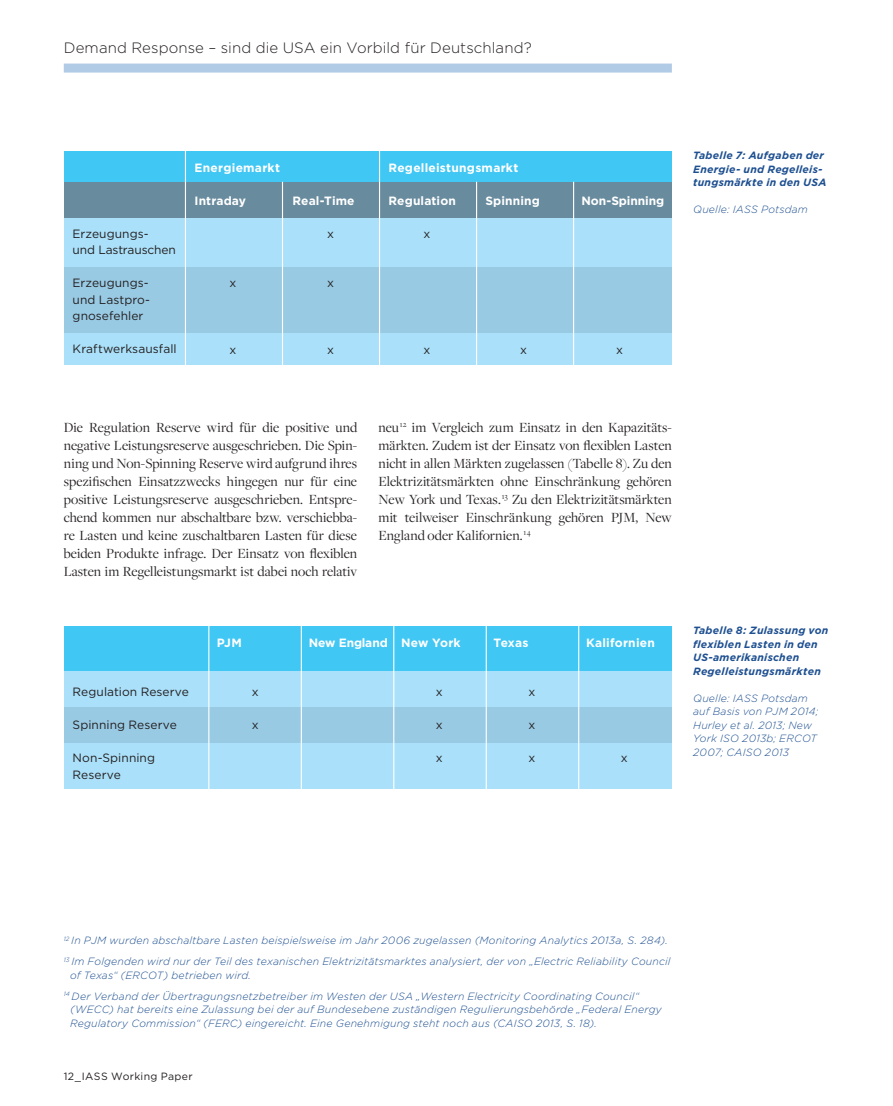
<style>
.page{position:relative;width:893px;height:1106px;background:#fff}
.page>*{position:absolute;margin:0;border:0;box-sizing:border-box;transform-origin:0 0}
.t1{font:300 15px "Gotham";letter-spacing:.005em;color:#231f20}
.t2{font:14.55px/18px "Freight Disp Pro";color:#231f20;text-align:justify}
.t3{font:12px/16.5px "Gotham";letter-spacing:.005em;color:#231f20}
.t4{font:700 12px "Gotham";letter-spacing:.015em;color:#fff}
.t5{font:700 12px "Gotham";letter-spacing:-.015em;color:#fff}
.t6{font:700 12px "Gotham";letter-spacing:-.01em;color:#fff}
.t7{font:italic 300 10.5px/13.5px "Gotham";letter-spacing:.015em;color:#1e5091}
.t8{font:italic 700 10.5px/13.5px "Gotham";letter-spacing:.025em;color:#1e5091}
.t9{font:10.5px "Gotham";letter-spacing:.03em;color:#231f20}
</style>
<div class="page">
<div style="left:64px;top:64px;width:608px;height:9px;background:#b1cae5"></div>
<div style="left:64px;top:626px;width:607px;height:162px;background:#aae0f9"></div>
<div style="left:64px;top:707px;width:607px;height:36px;background:#99cae3"></div>
<div style="left:64px;top:626px;width:607px;height:44px;background:#40c7f4"></div>
<hr style="left:208px;top:622px;width:1px;height:194px;background:#fff">
<hr style="left:393px;top:620px;width:1px;height:197px;background:#fff">
<hr style="left:301px;top:619px;width:1px;height:197px;background:#fff">
<hr style="left:486px;top:619px;width:1px;height:197px;background:#fff">
<hr style="left:578px;top:619px;width:1px;height:197px;background:#fff">
<div style="left:64px;top:151px;width:607px;height:213px;background:#aae0f9"></div>
<div style="left:64px;top:267px;width:607px;height:66px;background:#99cae3"></div>
<div style="left:64px;top:151px;width:607px;height:31px;background:#40c7f4"></div>
<div style="left:64px;top:182px;width:607px;height:35px;background:#688b9e"></div>
<hr style="left:185px;top:135px;width:1px;height:255px;background:#fff">
<hr style="left:282px;top:182px;width:1px;height:189px;background:#fff">
<hr style="left:379px;top:139px;width:1px;height:232px;background:#fff">
<hr style="left:573px;top:182px;width:1px;height:189px;background:#fff">
<hr style="left:476px;top:182px;width:1px;height:220px;background:#fff">
<p class="t1" style="left:64px;top:39px;width:469px">Demand Response – sind die USA ein Vorbild für Deutschland?</p>
<p class="t3" style="left:73px;top:225px;width:105px">Erzeugungs-<br>und Lastrauschen</p>
<p class="t3" style="left:73px;top:274px;width:79px">Erzeugungs&shy;und Lastpro&shy;gnosefehler</p>
<p class="t3" style="left:73px;top:340px;width:106px">Kraftwerksausfall</p>
<p class="t4" style="left:195px;top:159px;width:87px">Energiemarkt</p>
<p class="t4" style="left:389px;top:159px;width:131px">Regelleistungsmarkt</p>
<p class="t4" style="left:195px;top:193px;width:53px">Intraday</p>
<p class="t4" style="left:292px;top:193px;width:64px">Real-Time</p>
<p class="t3" style="left:327px;top:225px;width:8px">x</p>
<p class="t4" style="left:389px;top:193px;width:69px">Regulation</p>
<p class="t3" style="left:423px;top:225px;width:8px">x</p>
<p class="t4" style="left:485px;top:193px;width:56px">Spinning</p>
<p class="t3" style="left:229px;top:275px;width:8px">x</p>
<p class="t3" style="left:229px;top:341px;width:8px">x</p>
<p class="t3" style="left:327px;top:275px;width:8px">x</p>
<p class="t3" style="left:327px;top:341px;width:8px">x</p>
<p class="t3" style="left:423px;top:341px;width:8px">x</p>
<p class="t3" style="left:520px;top:341px;width:8px">x</p>
<p class="t6" style="left:581px;top:193px;width:84px">Non-Spinning</p>
<p class="t8" style="left:693px;top:149px;width:135px">Tabelle 7: Aufgaben der<br>Energie- und Regelleis&shy;tungsmärkte in den USA</p>
<p class="t7" style="left:693px;top:203px;width:116px">Quelle: IASS Potsdam</p>
<p class="t3" style="left:616px;top:341px;width:8px">x</p>
<p class="t2" style="left:64px;top:418px;width:295px">Die Regulation Reserve wird für die positive und negative Leistungsreserve ausgeschrieben. Die Spin&shy;ning und Non-Spinning Reserve wird aufgrund ihres spezifischen Einsatzzwecks hingegen nur für eine positive Leistungsreserve ausgeschrieben. Entspre&shy;chend kommen nur abschaltbare bzw. verschiebba&shy;re Lasten und keine zuschaltbaren Lasten für diese beiden Produkte infrage. Der Einsatz von flexiblen Lasten im Regelleistungsmarkt ist dabei noch relativ</p>
<p class="t2" style="left:378px;top:418px;width:295px">neu <sup>12</sup> im Vergleich zum Einsatz in den Kapazitäts&shy;märkten. Zudem ist der Einsatz von flexiblen Lasten nicht in allen Märkten zugelassen (Tabelle 8). Zu den Elektrizitätsmärkten ohne Einschränkung gehören New York und Texas. <sup>13</sup> Zu den Elektrizitätsmärkten mit teilweiser Einschränkung gehören PJM, New England oder Kalifornien. <sup>14</sup></p>
<p class="t3" style="left:73px;top:683px;width:118px">Regulation Reserve</p>
<p class="t3" style="left:73px;top:716px;width:106px">Spinning Reserve</p>
<p class="t3" style="left:73px;top:749px;width:84px">Non-Spinning<br>Reserve</p>
<p class="t4" style="left:217px;top:634px;width:26px">PJM</p>
<p class="t3" style="left:252px;top:683px;width:8px">x</p>
<p class="t3" style="left:252px;top:716px;width:8px">x</p>
<p class="t5" style="left:309px;top:634px;width:153px">New England New York</p>
<p class="t3" style="left:436px;top:683px;width:8px">x</p>
<p class="t3" style="left:436px;top:716px;width:8px">x</p>
<p class="t3" style="left:436px;top:749px;width:8px">x</p>
<p class="t4" style="left:494px;top:634px;width:36px">Texas</p>
<p class="t3" style="left:528px;top:683px;width:8px">x</p>
<p class="t3" style="left:528px;top:716px;width:8px">x</p>
<p class="t3" style="left:528px;top:749px;width:8px">x</p>
<p class="t4" style="left:586px;top:634px;width:70px">Kalifornien</p>
<p class="t3" style="left:621px;top:749px;width:8px">x</p>
<p class="t8" style="left:693px;top:623px;width:137px">Tabelle 8: Zulassung von flexiblen Lasten in den<br>US-amerikanischen<br>Regelleistungsmärkten</p>
<p class="t7" style="left:693px;top:691px;width:127px">Quelle: IASS Potsdam auf Basis von PJM 2014;<br>Hurley et al. 2013; New<br>York ISO 2013b; ERCOT<br>2007; CAISO 2013</p>
<p class="t7" style="left:64px;top:929px;width:608px;line-height:21px"><sup>12</sup> In PJM wurden abschaltbare Lasten beispielsweise im Jahr 2006 zugelassen (Monitoring Analytics 2013a, S. 284).<br><sup>13</sup> Im Folgenden wird nur der Teil des texanischen Elektrizitätsmarktes analysiert, der von „Electric Reliability Council</p>
<p class="t7" style="left:64px;top:964px;width:577px;line-height:21px;text-indent:6px">of Texas“ (ERCOT) betrieben wird.<br><sup>14</sup> Der Verband der Übertragungsnetzbetreiber im Westen der USA „Western Electricity Coordinating Council“</p>
<p class="t7" style="left:70px;top:1002px;width:593px">(WECC) hat bereits eine Zulassung bei der auf Bundesebene zuständigen Regulierungsbehörde „Federal Energy<br>Regulatory Commission“ (FERC) eingereicht. Eine Genehmigung steht noch aus (CAISO 2013, S. 18).</p>
<p class="t9" style="left:64px;top:1070px;width:130px">12_IASS Working Paper</p>
</div>
